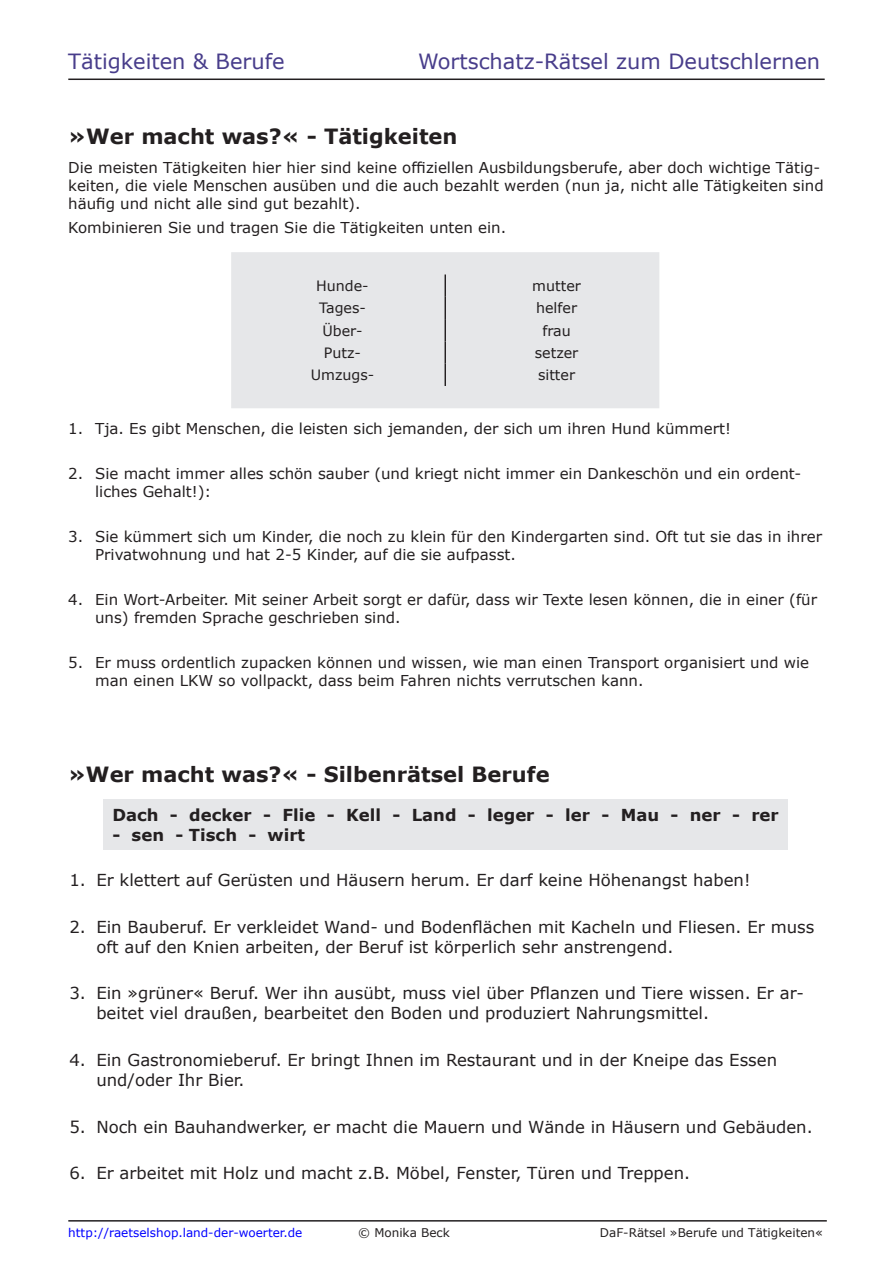
<style>
.page{position:relative;width:893px;height:1263px;background:#fff}
.page>*{position:absolute;margin:0;border:0;box-sizing:border-box;transform-origin:0 0}
.Überschrift{font:700 21px "Verdana";color:#231f20}
.t1{font:21px "Verdana";color:#483d8b}
.Absatzformat_1{font:16.5px/19.8px "Verdana";color:#231f20}
.t2{font:700 16.5px "Verdana";color:#231f20}
.Absatzformat_1-2{font:15px/18px "Verdana";color:#231f20}
.Tabellentext_-_Kombi{font:14.25px "Verdana";color:#231f20}
.t3{font:12px "Verdana";color:#231f20}
.t4{font:12px "Verdana";color:#00f}
</style>
<div class="page">
<hr style="left:68px;top:79px;width:757px;height:1px;background:#231f20">
<hr style="left:68px;top:1220px;width:759px;height:1px;background:#231f20">
<div style="left:231px;top:252px;width:428px;height:156px;background:#e6e7e9"></div>
<svg style="left:445px;top:274px;width:1px;height:112px"></svg>
<div style="left:103px;top:800px;width:685px;height:50px;background:#e6e7e9"></div>
<p class="t1" style="left:68px;top:48px;width:218px">Tätigkeiten &amp; Berufe</p>
<p class="t1" style="left:418px;top:48px;width:404px">Wortschatz-Rätsel zum Deutschlernen</p>
<p class="Überschrift" style="left:68px;top:123px;width:391px">»Wer macht was?« - Tätigkeiten</p>
<p class="Absatzformat_1-2" style="left:68px;top:158px;width:757px">Die meisten Tätigkeiten hier hier sind keine offiziellen Ausbildungsberufe, aber doch wichtige Tätig&shy;keiten, die viele Menschen ausüben und die auch bezahlt werden (nun ja, nicht alle Tätigkeiten sind häufig und nicht alle sind gut bezahlt).</p>
<p class="Absatzformat_1-2" style="left:68px;top:218px;width:439px">Kombinieren Sie und tragen Sie die Tätigkeiten unten ein.</p>
<p class="Tabellentext_-_Kombi" style="left:316px;top:277px;width:54px">Hunde-</p>
<p class="Tabellentext_-_Kombi" style="left:532px;top:277px;width:50px">mutter</p>
<p class="Tabellentext_-_Kombi" style="left:319px;top:299px;width:48px">Tages-</p>
<p class="Tabellentext_-_Kombi" style="left:536px;top:299px;width:43px">helfer</p>
<p class="Tabellentext_-_Kombi" style="left:322px;top:321px;width:42px">Über-</p>
<p class="Tabellentext_-_Kombi" style="left:542px;top:321px;width:30px">frau</p>
<p class="Tabellentext_-_Kombi" style="left:324px;top:344px;width:39px">Putz-</p>
<p class="Tabellentext_-_Kombi" style="left:535px;top:344px;width:45px">setzer</p>
<p class="Tabellentext_-_Kombi" style="left:311px;top:366px;width:65px">Umzugs-</p>
<p class="Tabellentext_-_Kombi" style="left:538px;top:366px;width:39px">sitter</p>
<p class="Absatzformat_1-2" style="left:68px;top:419px;width:664px">1. Tja. Es gibt Menschen, die leisten sich jemanden, der sich um ihren Hund kümmert!</p>
<p class="Absatzformat_1-2" style="left:95px;top:464px;width:708px;text-indent:-27px">2. Sie macht immer alles schön sauber (und kriegt nicht immer ein Dankeschön und ein ordent&shy;liches Gehalt!):</p>
<p class="Absatzformat_1-2" style="left:95px;top:527px;width:728px;text-indent:-27px">3. Sie kümmert sich um Kinder, die noch zu klein für den Kindergarten sind. Oft tut sie das in ihrer<br>Privatwohnung und hat 2-5 Kinder, auf die sie aufpasst.</p>
<p class="Absatzformat_1-2" style="left:95px;top:590px;width:724px;text-indent:-27px">4. Ein Wort-Arbeiter. Mit seiner Arbeit sorgt er dafür, dass wir Texte lesen können, die in einer (für uns) fremden Sprache geschrieben sind.</p>
<p class="Absatzformat_1-2" style="left:95px;top:653px;width:715px;text-indent:-27px">5. Er muss ordentlich zupacken können und wissen, wie man einen Transport organisiert und wie man einen LKW so vollpackt, dass beim Fahren nichts verrutschen kann.</p>
<p class="Überschrift" style="left:68px;top:761px;width:483px">»Wer macht was?« - Silbenrätsel Berufe</p>
<p class="t2" style="left:112px;top:805px;width:668px">Dach - decker - Flie - Kell - Land - leger - ler - Mau - ner - rer</p>
<p class="t2" style="left:112px;top:824px;width:194px">- sen - Tisch - wirt</p>
<p class="Absatzformat_1" style="left:69px;top:869px;width:683px">1. Er klettert auf Gerüsten und Häusern herum. Er darf keine Höhenangst haben!</p>
<p class="Absatzformat_1" style="left:96px;top:916px;width:719px;text-indent:-27px">2. Ein Bauberuf. Er verkleidet Wand- und Bodenflächen mit Kacheln und Fliesen. Er muss oft auf den Knien arbeiten, der Beruf ist körperlich sehr anstrengend.</p>
<p class="Absatzformat_1" style="left:96px;top:983px;width:709px;text-indent:-27px">3. Ein »grüner« Beruf. Wer ihn ausübt, muss viel über Pflanzen und Tiere wissen. Er ar&shy;beitet viel draußen, bearbeitet den Boden und produziert Nahrungsmittel.</p>
<p class="Absatzformat_1" style="left:96px;top:1049px;width:682px;text-indent:-27px">4. Ein Gastronomieberuf. Er bringt Ihnen im Restaurant und in der Kneipe das Essen und/oder Ihr Bier.</p>
<p class="Absatzformat_1" style="left:69px;top:1116px;width:745px">5. Noch ein Bauhandwerker, er macht die Mauern und Wände in Häusern und Gebäuden.</p>
<p class="Absatzformat_1" style="left:69px;top:1163px;width:622px">6. Er arbeitet mit Holz und macht z.B. Möbel, Fenster, Türen und Treppen.</p>
<p class="t4" style="left:68px;top:1225px;width:236px">http://raetselshop.land-der-woerter.de</p>
<p class="t3" style="left:358px;top:1225px;width:93px">© Monika Beck</p>
<p class="t3" style="left:600px;top:1225px;width:225px">DaF-Rätsel »Berufe und Tätigkeiten«</p>
</div>
